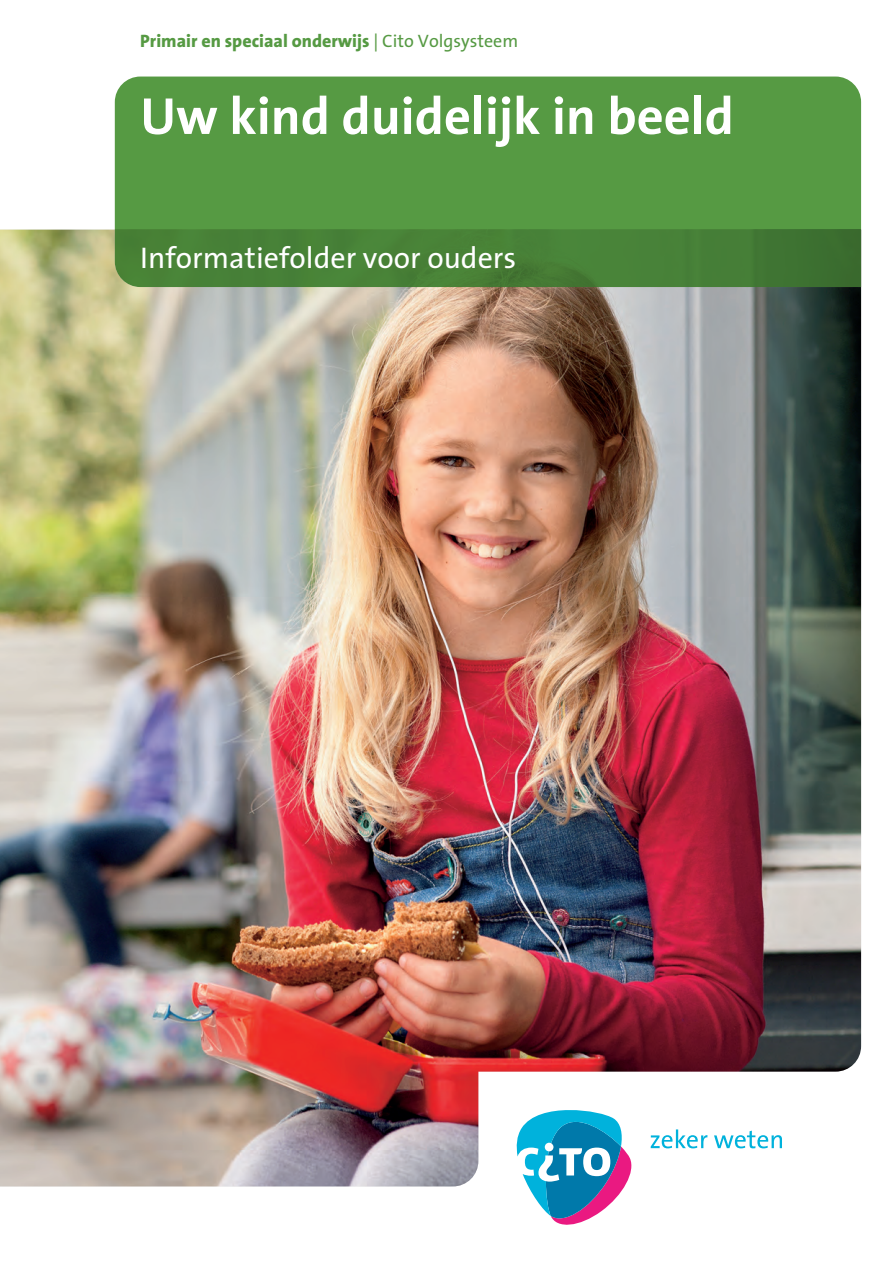
<style>
.page{position:relative;width:893px;height:1263px;background:#fff}
.page>*{position:absolute;margin:0;border:0;box-sizing:border-box;transform-origin:0 0}
.t1{font:700 52.5px "Cito The Sans";color:#fff}
.t2{font:30px "Cito The Sans";color:#fff}
.t3{font:800 18px "Cito The Sans";color:#569a43}
.s1{font-weight:400}
</style>
<div class="page">
<img style="left:0;top:230px;width:861px;height:956px">
<svg style="left:651px;top:1129px;width:56px;height:19px"></svg>
<svg style="left:714px;top:1131px;width:68px;height:17px"></svg>
<svg style="left:501px;top:1097px;width:138px;height:128px"></svg>
<div style="left:115px;top:77px;width:746px;height:153px;background:#569a43"></div>
<svg style="left:115px;top:230px;width:746px;height:57px;background:#467e36"></svg>
<p class="t3" style="left:140px;top:26px;width:379px">Primair en speciaal onderwijs <span class="s1">| Cito Volgsysteem</span></p>
<h1 class="t1" style="left:140px;top:72px;width:595px">Uw kind duidelijk in beeld</h1>
<h2 class="t2" style="left:140px;top:233px;width:377px">Informatiefolder voor ouders</h2>
</div>
